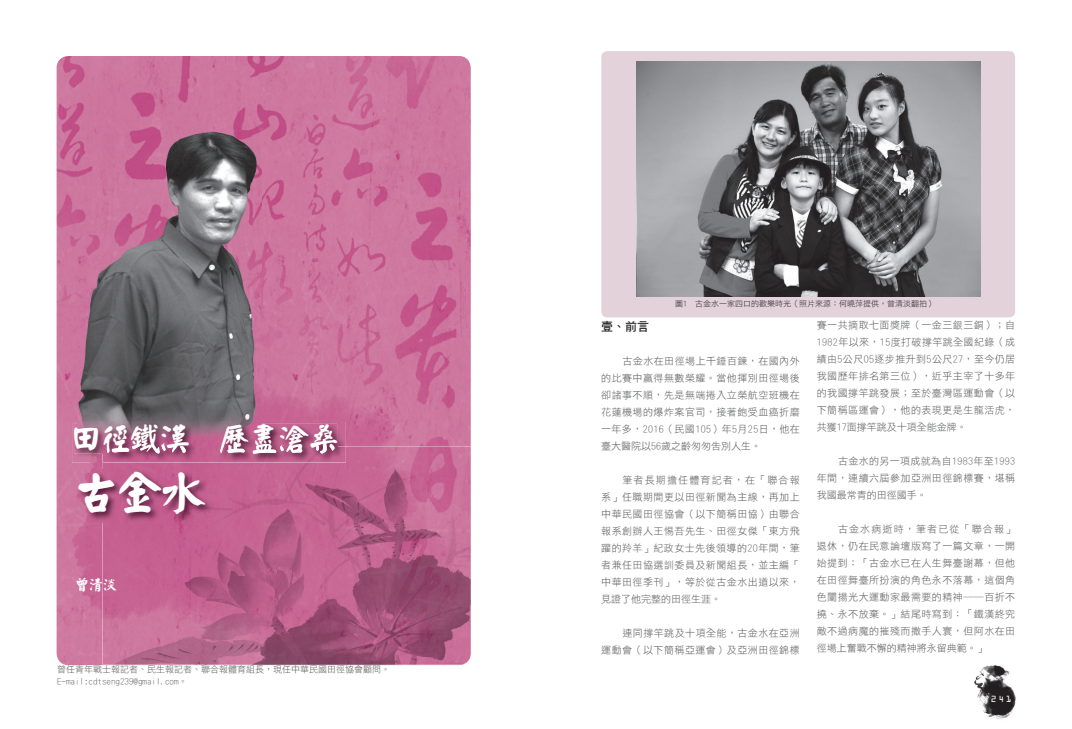
<style>
.page{position:relative;width:1072px;height:729px;background:#fff}
.page>*{position:absolute;margin:0;border:0;box-sizing:border-box;transform-origin:0 0}
.t1{font:44px "DATK8";color:#fff}
.t2{font:30px "DATK8";letter-spacing:-.01em;color:#fff}
.t3{font:14px "DATK8";color:#fff}
.t4{font:12px "DF Hei Bd HKP BF";color:#231f20}
.t5{font:10px/17px "DF Hei Lt HK BF";letter-spacing:.045em;color:#57585a;text-align:justify}
.t6{font:9px/11.8px "DF Hei Lt HK BF";color:#57585a}
.t7{font:8px "DF Hei Lt HK BF";color:#231f20}
.t8{font:8px "OCRA Std";color:#fff}
</style>
<div class="page">
<img style="left:57px;top:56px;width:414px;height:107px">
<img style="left:57px;top:163px;width:33px;height:502px">
<img style="left:261px;top:163px;width:210px;height:283px">
<svg style="left:90px;top:462px;width:13px;height:8px"></svg>
<img style="left:90px;top:522px;width:35px;height:143px">
<img style="left:125px;top:664px;width:337px;height:1px">
<img style="left:78px;top:130px;width:183px;height:292px">
<img style="left:72px;top:422px;width:274px;height:40px">
<img style="left:74px;top:424px;width:263px;height:29px">
<img style="left:103px;top:446px;width:368px;height:218px">
<img style="left:103px;top:446px;width:243px;height:16px">
<img style="left:103px;top:446px;width:234px;height:7px">
<img style="left:76px;top:470px;width:27px;height:52px">
<img style="left:103px;top:470px;width:111px;height:52px">
<div style="left:601px;top:51px;width:414px;height:266px;background:#e4d2db;border-radius:6px"></div>
<img style="left:637px;top:62px;width:343px;height:234px">
<img style="left:974px;top:665px;width:42px;height:54px">
<h2 class="t2" style="left:71px;top:423px;width:269px">田徑鐵漢　歷盡滄桑</h2>
<h1 class="t1" style="left:75px;top:470px;width:134px">古金水</h1>
<h3 class="t3" style="left:75px;top:577px;width:43px">曾清淡</h3>
<p class="t6" style="left:57px;top:663px;width:335px">曾任青年戰士報記者、民生報記者、聯合報體育組長，現任中華民國田徑協會顧問。<br>E-mail:cdtseng239@gmail.com。</p>
<p class="t7" style="left:675px;top:299px;width:261px">圖1　古金水一家四口的歡樂時光（照片來源：何曉萍提供，曾清淡翻拍）</p>
<p class="t4" style="left:601px;top:320px;width:49px">壹、前言</p>
<p class="t5" style="left:601px;top:352px;width:200px;text-indent:21px">古金水在田徑場上千錘百鍊，在國內外的比賽中贏得無數榮耀。當他揮別田徑場後卻諸事不順，先是無端捲入立榮航空班機在花蓮機場的爆炸案官司，接著飽受血癌折磨一年多，2016（民國105）年5月25日，他在臺大醫院以56歲之齡匆匆告別人生。</p>
<p class="t5" style="left:601px;top:471px;width:200px;text-indent:21px">筆者長期擔任體育記者，在「聯合報系」任職期間更以田徑新聞為主線，再加上中華民國田徑協會（以下簡稱田協）由聯合報系創辦人王惕吾先生、田徑女傑「東方飛躍的羚羊」紀政女士先後領導的20年間，筆者兼任田協選訓委員及新聞組長，並主編「中華田徑季刊」，等於從古金水出道以來，見證了他完整的田徑生涯。</p>
<p class="t5" style="left:601px;top:624px;width:200px;text-align:right">連同撐竿跳及十項全能，古金水在亞洲<br>運動會（以下簡稱亞運會）及亞洲田徑錦標</p>
<p class="t5" style="left:816px;top:317px;width:200px">賽一共摘取七面獎牌（一金三銀三銅）；自1982年以來，15度打破撐竿跳全國紀錄（成績由5公尺05逐步推升到5公尺27，至今仍居我國歷年排名第三位），近乎主宰了十多年的我國撐竿跳發展；至於臺灣區運動會（以下簡稱區運會），他的表現更是生龍活虎，共獲17面撐竿跳及十項全能金牌。</p>
<p class="t5" style="left:816px;top:453px;width:200px;text-indent:21px">古金水的另一項成就為自1983年至1993年間，連續六屆參加亞洲田徑錦標賽，堪稱我國最常青的田徑國手。</p>
<p class="t5" style="left:816px;top:521px;width:200px;text-indent:21px">古金水病逝時，筆者已從「聯合報」退休，仍在民意論壇版寫了一篇文章，一開始提到：「古金水已在人生舞臺謝幕，但他在田徑舞臺所扮演的角色永不落幕，這個角色闡揚光大運動家最需要的精神──百折不撓、永不放棄。」結尾時寫到：「鐵漢終究敵不過病魔的摧殘而撒手人寰，但阿水在田徑場上奮戰不懈的精神將永留典範。」</p>
<p class="t8" style="left:991px;top:695px;width:22px">241</p>
</div>
